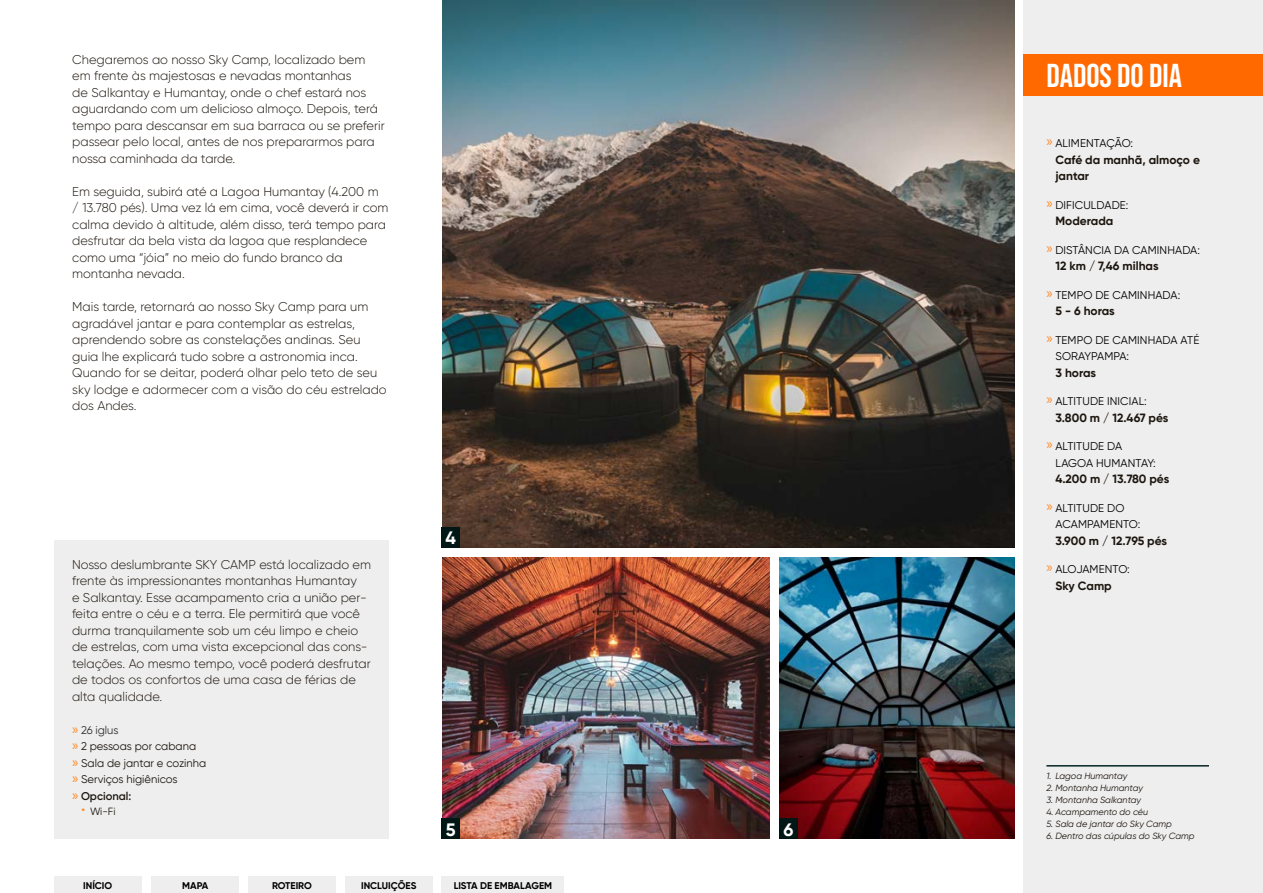
<style>
.page{position:relative;width:1263px;height:893px;background:#fff}
.page>*{position:absolute;margin:0;border:0;box-sizing:border-box;transform-origin:0 0}
.t1{font:33px "Bebas Neue";color:#fff}
.t2{font:700 18px "Gilroy";color:#fff}
.t3{font:300 12.75px/16.5px "Gilroy";color:#1d160f}
.t4{font:700 12px/16.5px "Gilroy";color:#1d160f}
.t5{font:11.25px/16.5px "Gilroy";letter-spacing:.01em;color:#000}
.t6{font:11.25px/16.5px "Gilroy";color:#1d160f}
.t7{font:10.5px "Gilroy";color:#1d160f}
.t8{font:700 9.75px "Gilroy";color:#000}
.t9{font:italic 9px "Gilroy";color:#1d160f}
.s1{font-family:"Myriad Pro";font-size:15px;color:#ff8826}
.s2{color:#2f2f2f}
.s3{font-weight:600}
.s4{font-weight:300;font-size:15px;color:#ff8826}
</style>
<div class="page">
<div style="left:1024px;top:0;width:239px;height:893px;background:#eee"></div>
<div style="left:1024px;top:54px;width:239px;height:42px;background:#ff6900"></div>
<hr style="left:1046px;top:765px;width:163px;height:2px;background:#052424">
<img style="left:779px;top:557px;width:236px;height:282px">
<img style="left:442px;top:557px;width:328px;height:282px">
<img style="left:442px;top:0;width:573px;height:548px">
<div style="left:442px;top:527px;width:18px;height:21px;background:#001716"></div>
<div style="left:442px;top:819px;width:18px;height:20px;background:#001716"></div>
<div style="left:779px;top:819px;width:18px;height:20px;background:#001716"></div>
<div style="left:54px;top:541px;width:335px;height:298px;background:#eee"></div>
<div style="left:54px;top:877px;width:88px;height:16px;background:#eee"></div>
<div style="left:151px;top:877px;width:88px;height:16px;background:#eee"></div>
<div style="left:248px;top:877px;width:88px;height:16px;background:#eee"></div>
<div style="left:345px;top:877px;width:87px;height:16px;background:#eee"></div>
<div style="left:442px;top:877px;width:122px;height:16px;background:#eee"></div>
<p class="t3" style="left:72px;top:51px;width:314px">Chegaremos ao nosso Sky Camp, localizado bem em frente às majestosas e nevadas montanhas<br>de Salkantay e Humantay, onde o chef estará nos aguardando com um delicioso almoço. Depois, terá tempo para descansar em sua barraca ou se preferir passear pelo local, antes de nos prepararmos para nossa caminhada da tarde.</p>
<p class="t3" style="left:72px;top:183px;width:318px">Em seguida, subirá até a Lagoa Humantay (4.200 m<br>/ 13.780 pés). Uma vez lá em cima, você deverá ir com calma devido à altitude, além disso, terá tempo para desfrutar da bela vista da lagoa que resplandece como uma “jóia” no meio do fundo branco da montanha nevada.</p>
<p class="t3" style="left:72px;top:299px;width:316px">Mais tarde, retornará ao nosso Sky Camp para um agradável jantar e para contemplar as estrelas, aprendendo sobre as constelações andinas. Seu guia lhe explicará tudo sobre a astronomia inca.<br>Quando for se deitar, poderá olhar pelo teto de seu sky lodge e adormecer com a visão do céu estrelado dos Andes.</p>
<p class="t3" style="left:72px;top:556px;width:300px">Nosso deslumbrante SKY CAMP está localizado em frente às impressionantes montanhas Humantay<br>e Salkantay. Esse acampamento cria a união per&shy;feita entre o céu e a terra. Ele permitirá que você durma tranquilamente sob um céu limpo e cheio de estrelas, com uma vista excepcional das cons&shy;telações. Ao mesmo tempo, você poderá desfrutar de todos os confortos de uma casa de férias de alta qualidade.</p>
<p class="t6" style="left:72px;top:722px;width:136px"><span class="s1">»</span> <span class="s2">26 iglus<br></span><span class="s1">»</span> 2 pessoas por cabana<br><span class="s1">»</span> Sala de jantar e cozinha <span class="s1">»</span> Serviços higiênicos<br><span class="s1">»</span> <span class="s3">Opcional:</span></p>
<p class="t7" style="left:81px;top:805px;width:36px"><span class="s4">•</span> Wi-Fi</p>
<h2 class="t2" style="left:445px;top:527px;width:12px">4</h2>
<h2 class="t2" style="left:446px;top:818px;width:11px">5</h2>
<h2 class="t2" style="left:783px;top:818px;width:11px">6</h2>
<p class="t8" style="left:83px;top:879px;width:31px">INÍCIO</p>
<p class="t8" style="left:182px;top:879px;width:28px">MAPA</p>
<p class="t8" style="left:272px;top:879px;width:41px">ROTEIRO</p>
<p class="t8" style="left:361px;top:879px;width:57px">INCLUIÇÕES</p>
<p class="t8" style="left:454px;top:879px;width:100px">LISTA DE EMBALAGEM</p>
<h1 class="t1" style="left:1046px;top:57px;width:137px">DADOS DO DIA</h1>
<p class="t5" style="left:1046px;top:135px;width:88px"><span class="s1">»</span> ALIMENTAÇÃO:</p>
<p class="t4" style="left:1055px;top:151px;width:146px">Café da manhã, almoço e jantar</p>
<p class="t5" style="left:1046px;top:196px;width:83px"><span class="s1">»</span> DIFICULDADE:</p>
<p class="t4" style="left:1055px;top:213px;width:59px">Moderada</p>
<p class="t5" style="left:1046px;top:241px;width:155px"><span class="s1">»</span> DISTÂNCIA DA CAMINHADA:</p>
<p class="t4" style="left:1055px;top:258px;width:105px">12 km / 7,46 milhas</p>
<p class="t5" style="left:1046px;top:286px;width:135px"><span class="s1">»</span> TEMPO DE CAMINHADA:</p>
<p class="t4" style="left:1055px;top:303px;width:61px">5 - 6 horas</p>
<p class="t5" style="left:1055px;top:331px;width:145px;text-indent:-9px"><span class="s1">»</span> TEMPO DE CAMINHADA ATÉ<br>SORAYPAMPA:</p>
<p class="t4" style="left:1055px;top:364px;width:42px">3 horas</p>
<p class="t5" style="left:1046px;top:393px;width:102px"><span class="s1">»</span> ALTITUDE INICIAL:</p>
<p class="t4" style="left:1055px;top:409px;width:114px">3.800 m / 12.467 pés</p>
<p class="t5" style="left:1055px;top:438px;width:102px;text-indent:-9px"><span class="s1">»</span> ALTITUDE DA<br>LAGOA HUMANTAY:</p>
<p class="t4" style="left:1055px;top:471px;width:115px">4.200 m / 13.780 pés</p>
<p class="t5" style="left:1055px;top:499px;width:86px;text-indent:-9px"><span class="s1">»</span> ALTITUDE DO<br>ACAMPAMENTO:</p>
<p class="t4" style="left:1055px;top:532px;width:113px">3.900 m / 12.795 pés</p>
<p class="t5" style="left:1046px;top:561px;width:85px"><span class="s1">»</span> ALOJAMENTO:</p>
<p class="t4" style="left:1055px;top:577px;width:58px">Sky Camp</p>
<p class="t9" style="left:1046px;top:770px;width:82px">1. Lagoa Humantay</p>
<p class="t9" style="left:1046px;top:782px;width:98px">2. Montanha Humantay</p>
<p class="t9" style="left:1046px;top:794px;width:96px">3. Montanha Salkantay</p>
<p class="t9" style="left:1046px;top:806px;width:103px">4. Acampamento do céu</p>
<p class="t9" style="left:1046px;top:818px;width:127px">5. Sala de jantar do Sky Camp</p>
<p class="t9" style="left:1046px;top:830px;width:150px">6. Dentro das cúpulas do Sky Camp</p>
</div>
